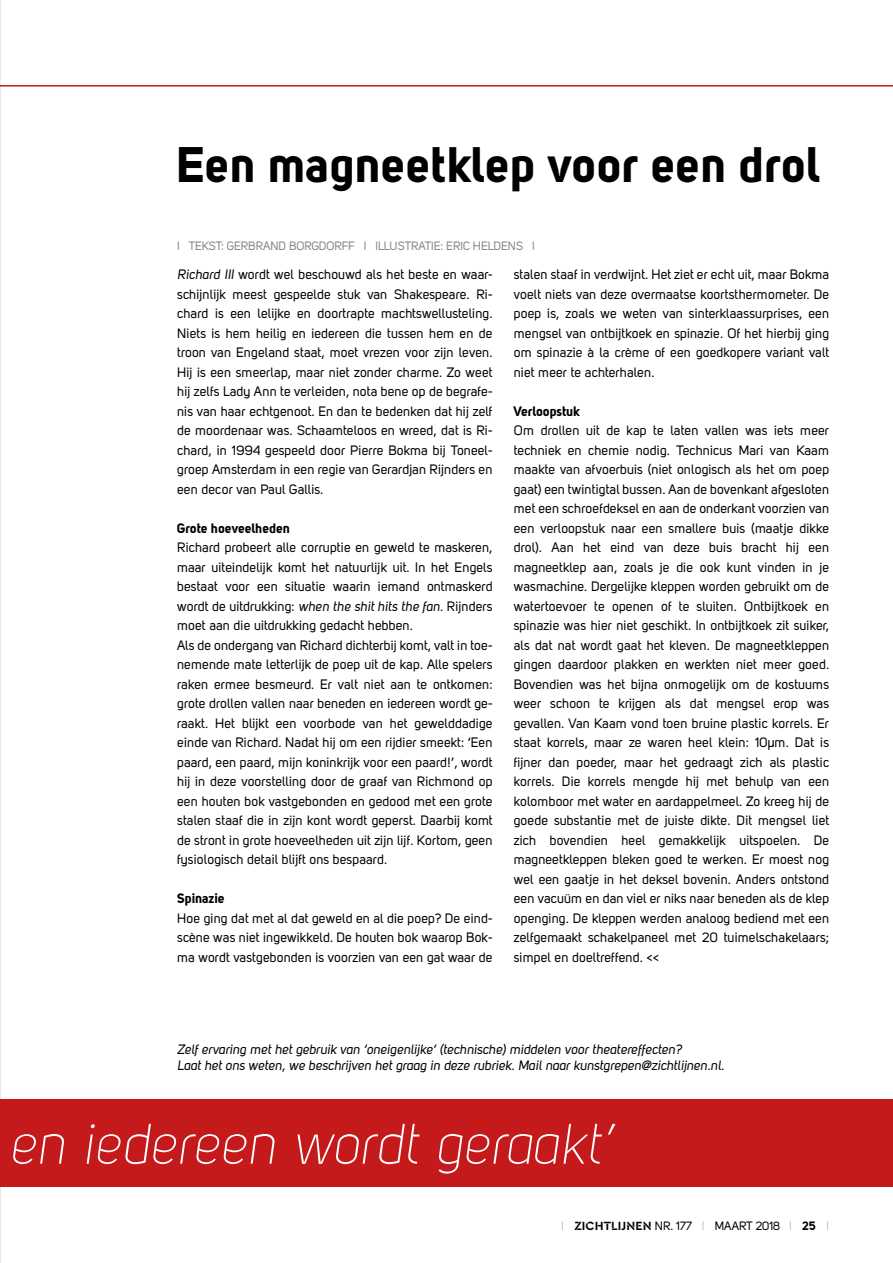
<style>
.page{position:relative;width:893px;height:1263px;background:#fff}
.page>*{position:absolute;margin:0;border:0;box-sizing:border-box;transform-origin:0 0}
.t1{font:56.25px "Uni Sans Light Italic";letter-spacing:-.005em;color:#fff}
.t2{font:49.35px "Uni Sans Bold";letter-spacing:.01em;color:#000}
.t3{font:13.5px/19.5px "Uni Sans Regular";letter-spacing:.005em;color:#000;text-align:justify}
.t4{font:13.5px/16.5px "Uni Sans Regular Italic";color:#000}
.t5{font:13.5px "Uni Sans Bold";letter-spacing:.005em;color:#000}
.t6{font:12px "Uni Sans Regular";letter-spacing:-.01em;color:#878787}
.t7{font:12px "Uni Sans Regular";letter-spacing:-.005em;color:#000}
.s1{font-family:"Uni Sans Regular Italic"}
.s2{font-family:"Uni Sans Light";color:#878787}
.s3{font-family:"Cera Stencil PRO";font-weight:700;font-size:12.45px}
.s4{font-family:"Uni Sans Bold"}
</style>
<div class="page">
<img style="left:0;top:0;width:1px;height:1263px">
<hr style="left:0;top:85px;width:893px;height:2px;background:#c51a1b">
<div style="left:0;top:1099px;width:893px;height:87px;background:#c51a1b"></div>
<h2 class="t2" style="left:177px;top:134px;width:645px">Een magneetklep voor een drol</h2>
<p class="t6" style="left:177px;top:239px;width:359px">I TEKST: GERBRAND BORGDORFF I ILLUSTRATIE: ERIC HELDENS I</p>
<p class="t3" style="left:177px;top:265px;width:317px"><span class="s1">Richard III</span> wordt wel beschouwd als het beste en waar&shy;schijnlijk meest gespeelde stuk van Shakespeare. Ri&shy;chard is een lelijke en doortrapte machtswellusteling.<br>Niets is hem heilig en iedereen die tussen hem en de troon van Engeland staat, moet vrezen voor zijn leven.<br>Hij is een smeerlap, maar niet zonder charme. Zo weet hij zelfs Lady Ann te verleiden, nota bene op de begrafe&shy;nis van haar echtgenoot. En dan te bedenken dat hij zelf de moordenaar was. Schaamteloos en wreed, dat is Ri&shy;chard, in 1994 gespeeld door Pierre Bokma bij Toneel&shy;groep Amsterdam in een regie van Gerardjan Rijnders en een decor van Paul Gallis.</p>
<p class="t5" style="left:177px;top:520px;width:114px">Grote hoeveelheden</p>
<p class="t3" style="left:177px;top:538px;width:317px;text-align:left">Richard probeert alle corruptie en geweld te maskeren, maar uiteindelijk komt het natuurlijk uit. In het Engels bestaat voor een situatie waarin iemand ontmaskerd wordt de uitdrukking: <span class="s1">when the shit hits the fan</span>. Rijnders moet aan die uitdrukking gedacht hebben.<br>Als de ondergang van Richard dichterbij komt, valt in toe&shy;nemende mate letterlijk de poep uit de kap. Alle spelers raken ermee besmeurd. Er valt niet aan te ontkomen: grote drollen vallen naar beneden en iedereen wordt ge&shy;raakt. Het blijkt een voorbode van het gewelddadige einde van Richard. Nadat hij om een rijdier smeekt: ‘Een paard, een paard, mijn koninkrijk voor een paard!’, wordt hij in deze voorstelling door de graaf van Richmond op een houten bok vastgebonden en gedood met een grote stalen staaf die in zijn kont wordt geperst. Daarbij komt de stront in grote hoeveelheden uit zijn lijf. Kortom, geen fysiologisch detail blijft ons bespaard.</p>
<p class="t5" style="left:177px;top:890px;width:49px">Spinazie</p>
<p class="t3" style="left:177px;top:908px;width:317px">Hoe ging dat met al dat geweld en al die poep? De eind&shy;scène was niet ingewikkeld. De houten bok waarop Bok&shy;ma wordt vastgebonden is voorzien van een gat waar de</p>
<p class="t3" style="left:514px;top:265px;width:317px">stalen staaf in verdwijnt. Het ziet er echt uit, maar Bokma voelt niets van deze overmaatse koortsthermometer. De poep is, zoals we weten van sinterklaassurprises, een mengsel van ontbijtkoek en spinazie. Of het hierbij ging om spinazie à la crème of een goedkopere variant valt niet meer te achterhalen.</p>
<p class="t5" style="left:514px;top:402px;width:68px">Verloopstuk</p>
<p class="t3" style="left:514px;top:421px;width:317px">Om drollen uit de kap te laten vallen was iets meer techniek en chemie nodig. Technicus Mari van Kaam maakte van afvoerbuis (niet onlogisch als het om poep gaat) een twintigtal bussen. Aan de bovenkant afgesloten met een schroefdeksel en aan de onderkant voorzien van een verloopstuk naar een smallere buis (maatje dikke drol). Aan het eind van deze buis bracht hij een magneetklep aan, zoals je die ook kunt vinden in je wasmachine. Dergelijke kleppen worden gebruikt om de watertoevoer te openen of te sluiten. Ontbijtkoek en spinazie was hier niet geschikt. In ontbijtkoek zit suiker, als dat nat wordt gaat het kleven. De magneetkleppen gingen daardoor plakken en werkten niet meer goed.<br>Bovendien was het bijna onmogelijk om de kostuums weer schoon te krijgen als dat mengsel erop was gevallen. Van Kaam vond toen bruine plastic korrels. Er staat korrels, maar ze waren heel klein: 10µm. Dat is fijner dan poeder, maar het gedraagt zich als plastic korrels. Die korrels mengde hij met behulp van een kolomboor met water en aardappelmeel. Zo kreeg hij de goede substantie met de juiste dikte. Dit mengsel liet zich bovendien heel gemakkelijk uitspoelen. De magneetkleppen bleken goed te werken. Er moest nog wel een gaatje in het deksel bovenin. Anders ontstond een vacuüm en dan viel er niks naar beneden als de klep openging. De kleppen werden analoog bediend met een zelfgemaakt schakelpaneel met 20 tuimelschakelaars; simpel en doeltreffend. &lt;&lt;</p>
<p class="t4" style="left:177px;top:1041px;width:549px">Zelf ervaring met het gebruik van ‘oneigenlijke’ (technische) middelen voor theatereffecten?<br>Laat het ons weten, we beschrijven het graag in deze rubriek. Mail naar kunstgrepen@zichtlijnen.nl.</p>
<h1 class="t1" style="left:9px;top:1112px;width:606px">en iedereen wordt geraakt’</h1>
<p class="t7" style="left:561px;top:1219px;width:270px"><span class="s2">I</span> <span class="s3">ZICHTLIJNEN</span> NR. 177 <span class="s2">I</span> MAART 2018 <span class="s2">I</span> <span class="s4">25</span> <span class="s2">I</span></p>
</div>
